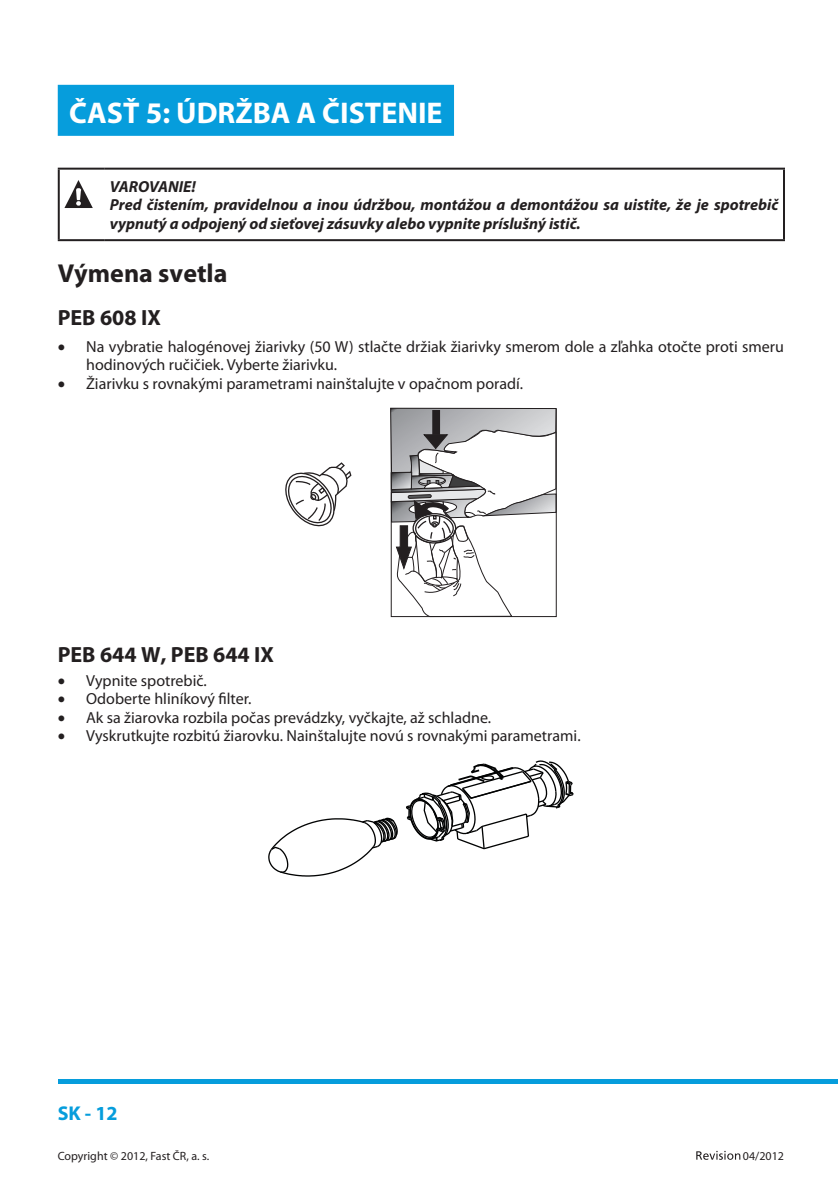
<style>
.page{position:relative;width:838px;height:1192px;background:#fff}
.page>*{position:absolute;margin:0;border:0;box-sizing:border-box;transform-origin:0 0}
.t1{font:700 30px "Myriad Pro";color:#fff}
.t2{font:700 26px "Myriad Pro";color:#231f20}
.t3{font:700 22px "Myriad Pro";color:#231f20}
.t4{font:700 20px "Myriad Pro";color:#069ddc}
.t5{font:16px/18.4px "Myriad Pro";color:#231f20}
.t6{font:italic 700 16px/18.4px "Myriad Pro";color:#231f20}
.t7{font:12px "Myriad Pro";color:#231f20}
</style>
<div class="page">
<hr style="left:58px;top:1079px;width:779px;height:3px;background:#069ddc">
<svg style="left:696px;top:1150px;width:44px;height:9px"></svg>
<div style="left:58px;top:85px;width:396px;height:51px;background:#069ddc"></div>
<hr style="left:104px;top:168px;width:680px;height:2px;background:#231f20">
<hr style="left:782px;top:170px;width:2px;height:69px;background:#231f20">
<hr style="left:104px;top:239px;width:680px;height:2px;background:#231f20">
<hr style="left:58px;top:168px;width:46px;height:2px;background:#231f20">
<hr style="left:58px;top:170px;width:2px;height:69px;background:#231f20">
<hr style="left:58px;top:239px;width:46px;height:2px;background:#231f20">
<svg style="left:64px;top:180px;width:29px;height:28px"></svg>
<svg style="left:285px;top:462px;width:67px;height:65px"></svg>
<svg style="left:390px;top:407px;width:166px;height:210px"></svg>
<svg style="left:268px;top:817px;width:130px;height:60px"></svg>
<svg style="left:406px;top:760px;width:168px;height:90px"></svg>
<h1 class="t1" style="left:69px;top:101px;width:375px">ČASŤ 5: ÚDRŽBA A ČISTENIE</h1>
<p class="t6" style="left:110px;top:179px;width:670px">VAROVANIE!<br>Pred čistením, pravidelnou a inou údržbou, montážou a demontážou sa uistite, že je spotrebič vypnutý a odpojený od sieťovej zásuvky alebo vypnite príslušný istič.</p>
<h2 class="t2" style="left:58px;top:263px;width:171px">Výmena svetla</h2>
<h3 class="t3" style="left:58px;top:309px;width:105px">PEB 608 IX</h3>
<p class="t5" style="left:86px;top:338px;width:699px;text-indent:-28px">• Na vybratie halogénovej žiarivky (50 W) stlačte držiak žiarivky smerom dole a zľahka otočte proti smeru hodinových ručičiek. Vyberte žiarivku.</p>
<p class="t5" style="left:58px;top:375px;width:467px">• Žiarivku s rovnakými parametrami nainštalujte v opačnom poradí.</p>
<h3 class="t3" style="left:58px;top:645px;width:218px">PEB 644 W, PEB 644 IX</h3>
<p class="t5" style="left:58px;top:672px;width:150px">• Vypnite spotrebič.</p>
<p class="t5" style="left:58px;top:690px;width:195px">• Odoberte hliníkový filter.</p>
<p class="t5" style="left:58px;top:709px;width:435px">• Ak sa žiarovka rozbila počas prevádzky, vyčkajte, až schladne.</p>
<p class="t5" style="left:58px;top:727px;width:524px">• Vyskrutkujte rozbitú žiarovku. Nainštalujte novú s rovnakými parametrami.</p>
<p class="t4" style="left:58px;top:1105px;width:61px">SK - 12</p>
<p class="t7" style="left:58px;top:1150px;width:153px">Copyright © 2012, Fast ČR, a. s.</p>
<p class="t7" style="left:742px;top:1150px;width:43px">04/2012</p>
</div>
